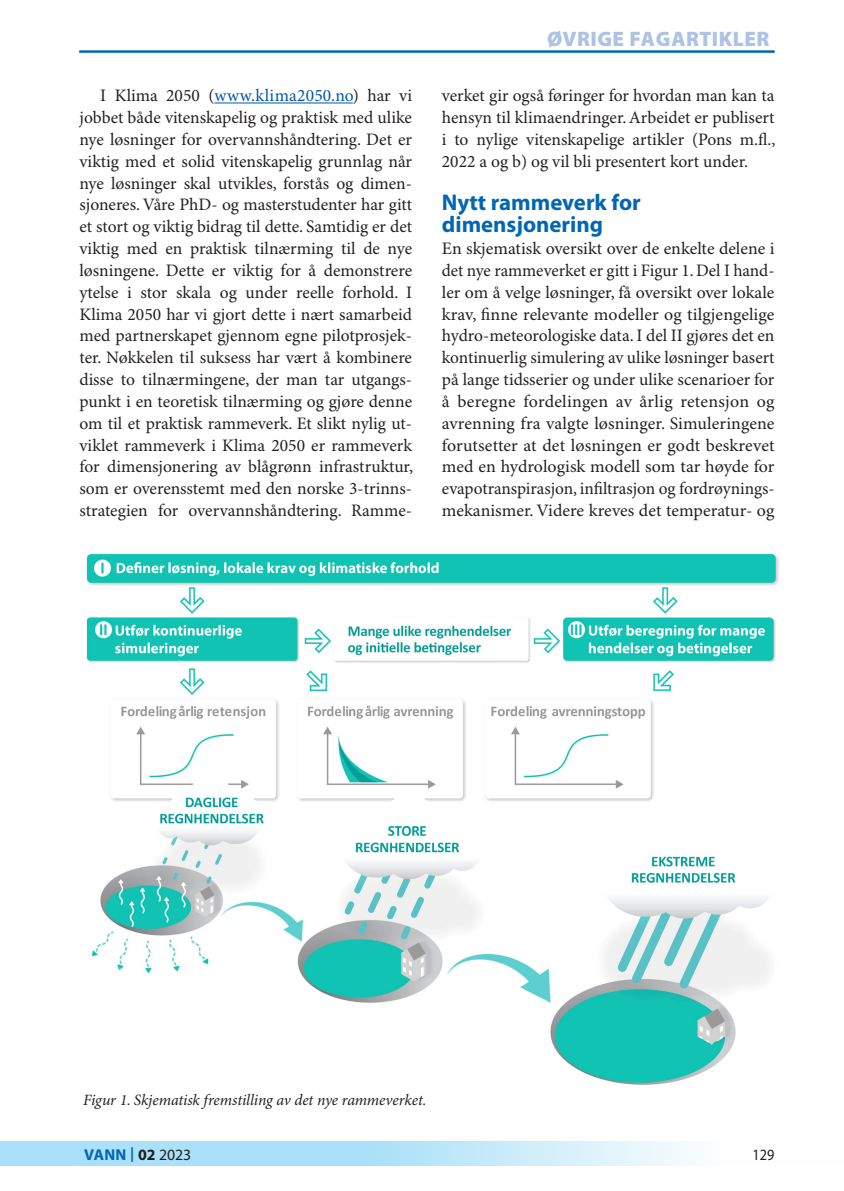
<style>
.page{position:relative;width:844px;height:1191px;background:#fff}
.page>*{position:absolute;margin:0;border:0;box-sizing:border-box;transform-origin:0 0}
.t1{font:700 22.75px/21.9px "Myriad Pro";color:#0166b3}
.t2{font:900 21px "Myriad Pro";letter-spacing:.02em;color:#adc2e4}
.t3{font:17.5px/21.9px "Minion Pro";color:#231f20;text-align:justify}
.t4{font:italic 15.75px "Minion Pro";letter-spacing:-.01em;color:#231f20}
.t5{font:700 15.75px "Myriad Pro";letter-spacing:.01em;color:#0166b3}
.t6{font:15.75px "Myriad Pro";color:#231f20;scale:.9 1}
.s1{color:#0157a8}
.s2{font-weight:400;font-size:21.88px}
.s3{color:#231f20}
.s4{font-weight:400;color:#231f20}
</style>
<div class="page">
<svg style="left:1px;top:1141px;width:687px;height:25px;background:#bbe6fa"></svg>
<svg style="left:0;top:1141px;width:1px;height:25px"></svg>
<hr style="left:79px;top:51px;width:695px;height:1px;background:#0166b3">
<hr style="left:214px;top:103px;width:139px;height:1px;background:#0157a8">
<img style="left:86px;top:553px;width:693px;height:532px">
<p class="t2" style="left:547px;top:27px;width:224px">ØVRIGE FAGARTIKLER</p>
<p class="t2" style="left:459px;top:27px;width:208px">FAGFELLEVURDERTE</p>
<p class="t3" style="left:79px;top:85px;width:335px;text-indent:21px">I Klima 2050 (<span class="s1">www.klima2050.no</span>) har vi jobbet både vitenskapelig og praktisk med ulike nye løsninger for overvannshåndtering. Det er viktig med et solid vitenskapelig grunnlag når nye løsninger skal utvikles, forstås og dimen&shy;sjoneres. Våre PhD- og masterstudenter har gitt et stort og viktig bidrag til dette. Samtidig er det viktig med en praktisk tilnærming til de nye løsningene. Dette er viktig for å demonstrere ytelse i stor skala og under reelle forhold. I Klima 2050 har vi gjort dette i nært samarbeid med partnerskapet gjennom egne pilotprosjek&shy;ter. Nøkkelen til suksess har vært å kombinere disse to tilnærmingene, der man tar utgangs&shy;punkt i en teoretisk tilnærming og gjøre denne om til et praktisk rammeverk. Et slikt nylig ut&shy;viklet rammeverk i Klima 2050 er rammeverk for dimensjonering av blågrønn infrastruktur, som er overensstemt med den norske 3-trinns&shy;strategien for overvannshåndtering. Ramme-</p>
<p class="t3" style="left:442px;top:85px;width:335px">verket gir også føringer for hvordan man kan ta hensyn til klimaendringer. Arbeidet er publisert i to nylige vitenskapelige artikler (Pons m.fl., 2022 a og b) og vil bli presentert kort under.</p>
<h1 class="t1" style="left:441px;top:192px;width:200px">Nytt rammeverk for dimensjonering</h1>
<p class="t3" style="left:441px;top:238px;width:334px">En skjematisk oversikt over de enkelte delene i det nye rammeverket er gitt i Figur 1. Del I hand&shy;ler om å velge løsninger, få oversikt over lokale krav, finne relevante modeller og tilgjengelige hydro-meteorologiske data. I del II gjøres det en kontinuerlig simulering av ulike løsninger basert på lange tidsserier og under ulike scenarioer for å beregne fordelingen av årlig retensjon og avrenning fra valgte løsninger. Simuleringene forutsetter at det løsningen er godt beskrevet med en hydrologisk modell som tar høyde for evapotranspirasjon, infiltrasjon og fordrøynings&shy;mekanismer. Videre kreves det temperatur- og</p>
<p class="t4" style="left:83px;top:1090px;width:345px">Figur 1. Skjematisk fremstilling av det nye rammeverket.</p>
<p class="t5" style="left:84px;top:1146px;width:109px">VANN <span class="s2">I</span> <span class="s3">02</span> <span class="s4">2023</span></p>
<p class="t6" style="left:752px;top:1146px;width:26px">129</p>
</div>
